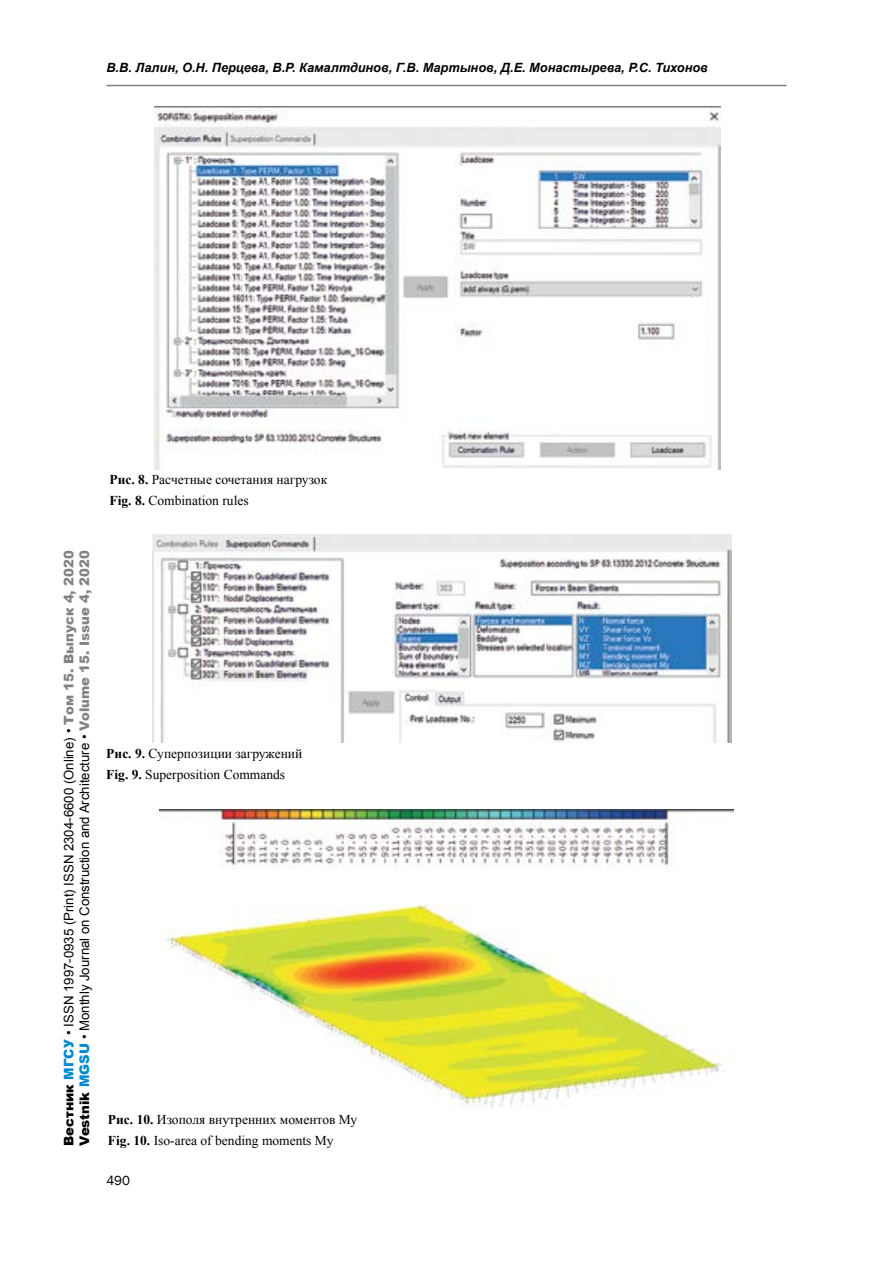
<style>
.page{position:relative;width:893px;height:1263px;background:#fff}
.page>*{position:absolute;margin:0;border:0;box-sizing:border-box;transform-origin:0 0}
.t1{font:13.5px/21.5px "Times New Roman";color:#000}
.t2{font:13.5px "Franklin Gothic";color:#000}
.t3{font:13.2px/15.9px "Arial";color:#000}
.t4{font:italic 700 12.75px "Arial";color:#000}
.s1{font-weight:700}
.s2{font-weight:900}
.s3{font-weight:900;color:#0089cf}
.s4{font-weight:900;color:#808285}
</style>
<div class="page">
<hr style="left:106px;top:85px;width:681px;height:1px;background:#808285">
<img style="left:155px;top:106px;width:565px;height:364px">
<img style="left:152px;top:535px;width:579px;height:207px">
<img style="left:160px;top:809px;width:573px;height:299px">
<p class="t4" style="left:106px;top:59px;width:603px">В.В. Лалин, О.Н. Перцева, В.Р. Камалтдинов, Г.В. Мартынов, Д.Е. Монастырева, Р.С. Тихонов</p>
<p class="t1" style="left:110px;top:468px;width:219px"><span class="s1">Рис. 8.</span> Расчетные сочетания нагрузок<br><span class="s1">Fig. 8.</span> Combination rules</p>
<p class="t3" style="left:61px;top:1146px;width:597px;rotate:-90deg"><span class="s2">Вестник</span> <span class="s3">МГСУ</span> • ISSN 1997-0935 (Print) ISSN 2304-6600 (Online) • <span class="s4">Том 15. Выпуск 4, 2020<br></span><span class="s2">Vestnik</span> <span class="s3">MGSU</span> • Monthly Journal on Construction and Architecture • <span class="s4">Volume 15. Issue 4, 2020</span></p>
<p class="t1" style="left:106px;top:742px;width:198px"><span class="s1">Рис. 9.</span> Суперпозиции загружений<br><span class="s1">Fig. 9.</span> Superposition Commands</p>
<p class="t1" style="left:108px;top:1108px;width:251px"><span class="s1">Рис. 10.</span> Изополя внутренних моментов Му<br><span class="s1">Fig. 10.</span> Iso-area of bending moments My</p>
<p class="t2" style="left:106px;top:1172px;width:25px">490</p>
</div>
